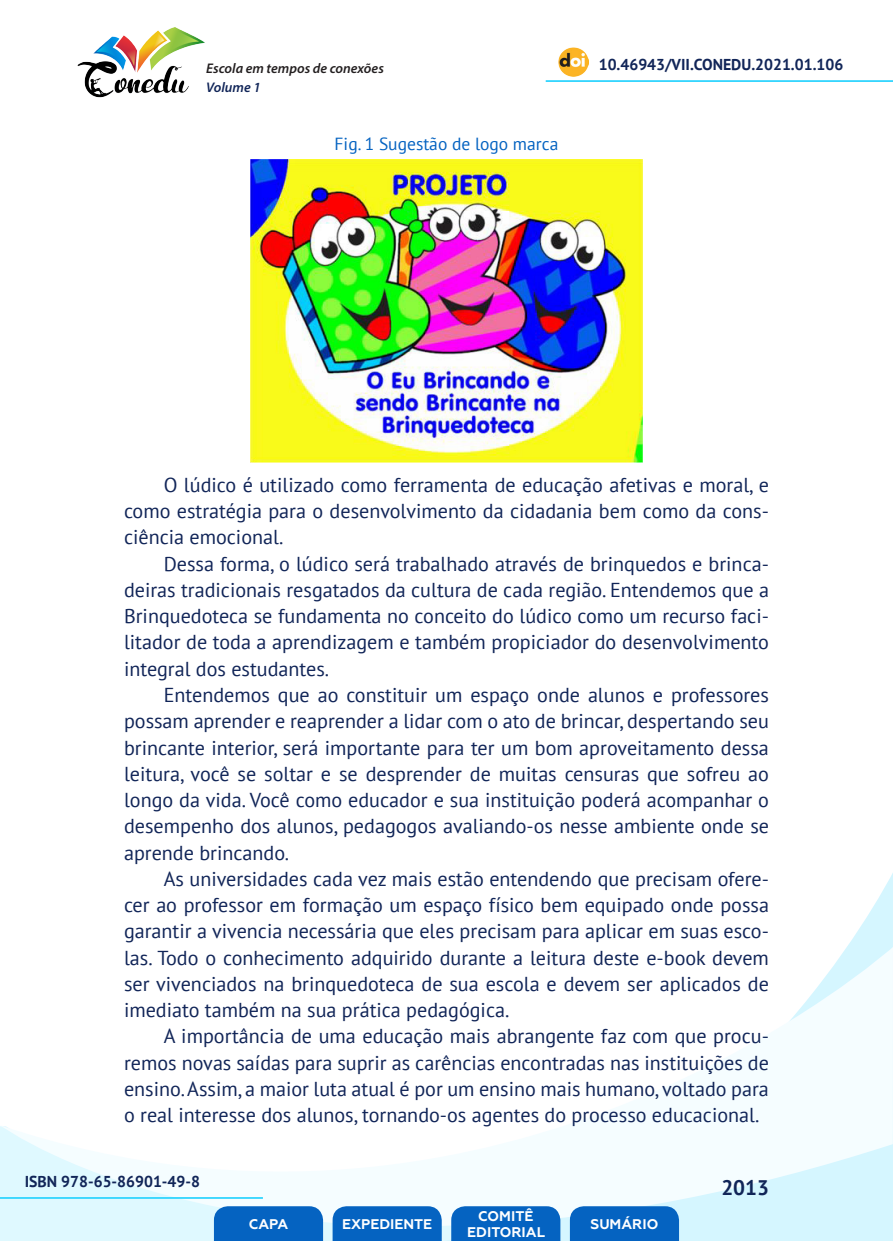
<style>
.page{position:relative;width:893px;height:1241px;background:#fff}
.page>*{position:absolute;margin:0;border:0;box-sizing:border-box;transform-origin:0 0}
.t1{font:700 21px "PT Sans";color:#112558}
._8_CORPO{font:20.12px/26.2px "PT Sans";color:#112558;text-align:justify}
._18_LEGENDAS{font:17.5px "PT Sans";color:#0563c1}
.t2{font:700 15.75px "PT Sans";color:#112558}
.t3{font:700 14px/16.8px "Geometria";color:#fff;text-align:center}
.t4{font:italic 600 14px "Myriad Pro";color:#231f20}
.t5{font:italic 600 14px "Myriad Pro";color:#112558}
</style>
<div class="page">
<svg style="left:848px;top:873px;width:45px;height:73px"></svg>
<svg style="left:0;top:946px;width:893px;height:294px"></svg>
<hr style="left:0;top:1196px;width:263px;height:2px;background:#2dd4fe">
<hr style="left:546px;top:80px;width:347px;height:2px;background:#2dd4fe">
<img style="left:559px;top:47px;width:30px;height:30px">
<img style="left:77px;top:27px;width:128px;height:71px">
<svg style="left:214px;top:1205px;width:109px;height:35px;background:#126bc4"></svg>
<svg style="left:333px;top:1205px;width:109px;height:35px;background:#126bc4"></svg>
<svg style="left:451px;top:1205px;width:109px;height:35px;background:#126bc4"></svg>
<svg style="left:570px;top:1205px;width:109px;height:35px;background:#116bc4"></svg>
<img style="left:251px;top:159px;width:391px;height:303px">
<p class="t4" style="left:206px;top:59px;width:179px">Escola em tempos de conexões</p>
<p class="t2" style="left:599px;top:54px;width:246px">10.46943/VII.CONEDU.2021.01.106</p>
<p class="t5" style="left:206px;top:78px;width:56px">Volume 1</p>
<p class="_18_LEGENDAS" style="left:335px;top:133px;width:225px">Fig. 1 Sugestão de logo marca</p>
<p class="_8_CORPO" style="left:124px;top:471px;width:646px;text-indent:40px">O lúdico é utilizado como ferramenta de educação afetivas e moral, e como estratégia para o desenvolvimento da cidadania bem como da cons&shy;ciência emocional.</p>
<p class="_8_CORPO" style="left:124px;top:550px;width:646px;text-indent:40px">Dessa forma, o lúdico será trabalhado através de brinquedos e brinca&shy;deiras tradicionais resgatados da cultura de cada região. Entendemos que a Brinquedoteca se fundamenta no conceito do lúdico como um recurso faci&shy;litador de toda a aprendizagem e também propiciador do desenvolvimento integral dos estudantes.</p>
<p class="_8_CORPO" style="left:124px;top:681px;width:646px;text-indent:40px">Entendemos que ao constituir um espaço onde alunos e professores possam aprender e reaprender a lidar com o ato de brincar, despertando seu brincante interior, será importante para ter um bom aproveitamento dessa leitura, você se soltar e se desprender de muitas censuras que sofreu ao longo da vida. Você como educador e sua instituição poderá acompanhar o desempenho dos alunos, pedagogos avaliando-os nesse ambiente onde se aprende brincando.</p>
<p class="_8_CORPO" style="left:124px;top:865px;width:646px;text-indent:40px">As universidades cada vez mais estão entendendo que precisam ofere&shy;cer ao professor em formação um espaço físico bem equipado onde possa garantir a vivencia necessária que eles precisam para aplicar em suas esco&shy;las. Todo o conhecimento adquirido durante a leitura deste e-book devem ser vivenciados na brinquedoteca de sua escola e devem ser aplicados de imediato também na sua prática pedagógica.</p>
<p class="_8_CORPO" style="left:124px;top:1022px;width:646px;text-indent:40px">A importância de uma educação mais abrangente faz com que procu&shy;remos novas saídas para suprir as carências encontradas nas instituições de ensino. Assim, a maior luta atual é por um ensino mais humano, voltado para o real interesse dos alunos, tornando-os agentes do processo educacional.</p>
<p class="t2" style="left:25px;top:1170px;width:177px">ISBN 978-65-86901-49-8</p>
<p class="t3" style="left:249px;top:1215px;width:41px">CAPA</p>
<p class="t3" style="left:342px;top:1215px;width:92px">EXPEDIENTE</p>
<p class="t3" style="left:467px;top:1207px;width:79px">COMITÊ<br>EDITORIAL</p>
<p class="t3" style="left:590px;top:1215px;width:69px">SUMÁRIO</p>
<p class="t1" style="left:721px;top:1173px;width:49px">2013</p>
</div>
